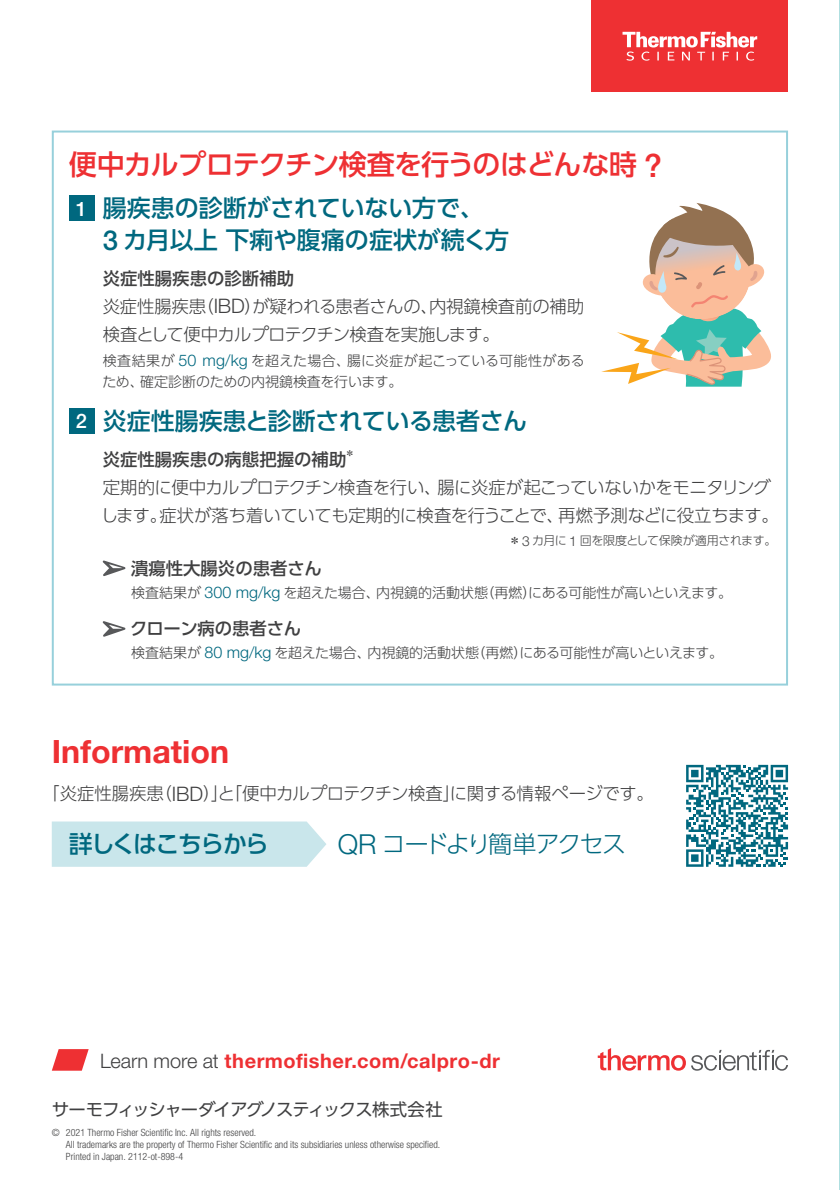
<style>
.page{position:relative;width:840px;height:1190px;background:#fff}
.page>*{position:absolute;margin:0;border:0;box-sizing:border-box;transform-origin:0 0}
.t1{font:700 32.2px "Helvetica Neue LTW1 G";color:#ee3033}
.t2{font:28px "UD Shin Go Pr 6 Medium 90 msp RKSJ H";letter-spacing:-.03em;color:#ee3033}
.t3{font:24px/32px "UD Shin Go Pr 6 Medium 90 msp RKSJ H";letter-spacing:-.01em;color:#00687f}
.t4{font:24px "UD Shin Go Pr 6 Light 90 msp RKSJ H";letter-spacing:-.095em;color:#00687f}
.t5{font:24px "UD Shin Go Pr 6 Medium 90 msp RKSJ H";letter-spacing:-.08em;color:#00687f}
.t6{font:700 20px "Helvetica Neue LTW1 G";letter-spacing:.025em;color:#ee3033}
.t7{font:500 20px "Helvetica Neue LTW1 G";color:#fff}
.t8{font:17.4px/28px "UD Shin Go Pr 6 Light 90 msp RKSJ H";letter-spacing:-.025em;color:#404041}
.t9{font:17.4px "UD Shin Go Pr 6 Medium 90 msp RKSJ H";color:#404041}
.t10{font:17.4px "UD Shin Go Pr 6 Regular 90 msp RKSJ H";letter-spacing:-.06em;color:#404041}
.t11{font:17.4px "UD Shin Go Pr 6 Medium 90 msp RKSJ H";letter-spacing:-.02em;color:#404041}
.t12{font:14px/22px "UD Shin Go Pr 6 Light 90 msp RKSJ H";color:#404041}
.t13{font:12px "UD Shin Go Pr 6 Light 90 msp RKSJ H";letter-spacing:-.03em;color:#404041}
.t14{font:10.2px "UD Shin Go Pr 6 Medium 90 msp RKSJ H";color:#404041}
.t15{font:300 condensed 10px/12px "Helvetica Neue LTW1 G";color:#404041}
.s1{font-family:"Helvetica Neue LTW1 G";font-weight:500;font-size:32.2px}
.s2{font-family:"Helvetica Neue LTW1 G";font-weight:500;font-size:27.6px}
.s3{font-family:"Helvetica Neue LTW1 G";font-weight:300;font-size:20px}
.s4{font-family:"Helvetica Neue LTW1 G";font-weight:300;font-size:16px;color:#00687f}
.s5{font-family:"Helvetica Neue LTW1 G";font-weight:300;font-size:13.8px}
.s6{font-family:"Helvetica Neue LTW1 G";font-weight:300;font-size:27.6px}
.s7{font-weight:300;color:#404041}
</style>
<div class="page">
<hr style="left:839px;top:0;width:1px;height:1190px;background:#afdfe0">
<div style="left:69px;top:196px;width:25px;height:25px;background:#00687f"></div>
<div style="left:69px;top:408px;width:25px;height:26px;background:#00687f"></div>
<svg style="left:601px;top:203px;width:170px;height:184px"></svg>
<svg style="left:686px;top:765px;width:102px;height:102px"></svg>
<div style="left:52px;top:822px;width:274px;height:45px;background:#c9e6eb"></div>
<svg style="left:103px;top:560px;width:23px;height:16px"></svg>
<svg style="left:103px;top:621px;width:23px;height:16px"></svg>
<div style="left:592px;top:0;width:196px;height:91px;background:#ee3033"></div>
<svg style="left:623px;top:32px;width:134px;height:29px"></svg>
<svg style="left:598px;top:1048px;width:190px;height:23px"></svg>
<svg style="left:52px;top:1049px;width:37px;height:22px"></svg>
<h2 class="t2" style="left:69px;top:142px;width:595px">便中カルプロテクチン検査を行うのはどんな時 <span class="s1">?</span></h2>
<p class="t7" style="left:76px;top:197px;width:13px">1</p>
<p class="t7" style="left:76px;top:410px;width:13px">2</p>
<h3 class="t3" style="left:103px;top:191px;width:408px">腸疾患の診断がされていない方で、<br><span class="s2">3</span> カ月以上下痢や腹痛の症状が続く方</h3>
<p class="t9" style="left:103px;top:264px;width:193px">炎症性腸疾患の診断補助</p>
<p class="t8" style="left:103px;top:291px;width:483px">炎症性腸疾患（<span class="s3">IBD</span>）が疑われる患者さんの、内視鏡検査前の補助検査として便中カルプロテクチン検査を実施します。</p>
<p class="t12" style="left:103px;top:349px;width:484px">検査結果が <span class="s4">50 mg/kg</span> を超えた場合、腸に炎症が起こっている可能性があるため、確定診断のための内視鏡検査を行います。</p>
<h3 class="t3" style="left:103px;top:404px;width:426px">炎症性腸疾患と診断されている患者さん</h3>
<p class="t9" style="left:103px;top:445px;width:245px">炎症性腸疾患の病態把握の補助</p>
<p class="t14" style="left:345px;top:445px;width:12px">＊</p>
<p class="t8" style="left:101px;top:473px;width:679px">定期的に便中カルプロテクチン検査を行い、腸に炎症が起こっていないかをモニタリングします。症状が落ち着いていても定期的に検査を行うことで、再燃予測などに役立ちます。</p>
<p class="t9" style="left:131px;top:554px;width:192px">潰瘍性大腸炎の患者さん</p>
<p class="t12" style="left:131px;top:581px;width:603px">検査結果が <span class="s4">300 mg/kg</span> を超えた場合、内視鏡的活動状態（再燃）にある可能性が高いといえます。</p>
<p class="t11" style="left:130px;top:614px;width:172px">クローン病の患者さん</p>
<p class="t12" style="left:131px;top:641px;width:594px">検査結果が <span class="s4">80 mg/kg</span> を超えた場合、内視鏡的活動状態（再燃）にある可能性が高いといえます。</p>
<p class="t13" style="left:509px;top:531px;width:269px">＊<span class="s5">3</span> カ月に <span class="s5">1</span> 回を限度として保険が適用されます。</p>
<h1 class="t1" style="left:52px;top:739px;width:179px">Information</h1>
<p class="t8" style="left:42px;top:779px;width:613px">「炎症性腸疾患（<span class="s3">IBD</span>）」と「便中カルプロテクチン検査」に関する情報ページです。</p>
<h3 class="t4" style="left:338px;top:825px;width:290px"><span class="s6">QR</span> コードより簡単アクセス</h3>
<h3 class="t5" style="left:69px;top:825px;width:202px">詳しくはこちらから</h3>
<p class="t6" style="left:100px;top:1053px;width:402px"><span class="s7">Learn more at</span> thermofisher.com/calpro-dr</p>
<p class="t10" style="left:52px;top:1095px;width:392px">サーモフィッシャーダイアグノスティックス株式会社</p>
<p class="t15" style="left:66px;top:1127px;width:376px;text-indent:-14px">© 2021 Thermo Fisher Scientific Inc. All rights reserved.<br>All trademarks are the property of Thermo Fisher Scientific and its subsidiaries unless otherwise specified.<br>Printed in Japan. 2112-ot-898-4</p>
</div>
